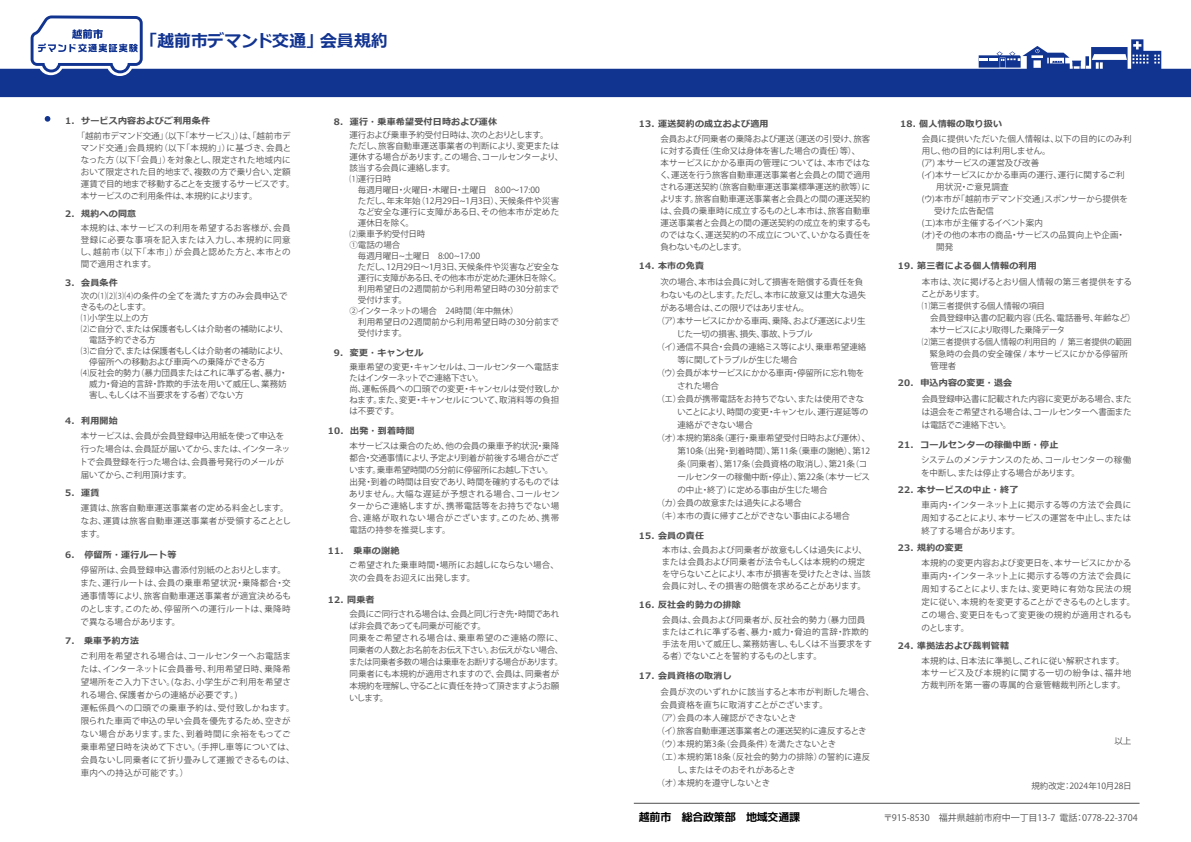
<style>
.page{position:relative;width:1191px;height:842px;background:#fff}
.page>*{position:absolute;margin:0;border:0;box-sizing:border-box;transform-origin:0 0}
.t1{font:700 16.9px "Meiryo";letter-spacing:-.005em;color:#123491}
.t2{font:11px "mplus 1 c bold";letter-spacing:-.025em;color:#000}
.t3{font:9px "Koz Go Pr 6 N";color:#4f4f4f}
.t4{font:700 8.9px "Meiryo";letter-spacing:.025em;color:#4f4f4f}
.t5{font:8.5px/12px "Koz Go Pr 6 N";letter-spacing:-.005em;color:#4f4f4f}
.t6{font:8.5px/13px "Koz Go Pr 6 N";letter-spacing:.025em;color:#4f4f4f}
.t7{font:8.5px/12px "Koz Go Pr 6 N";letter-spacing:-.03em;color:#4f4f4f}
.t8{font:8.5px/12px "Koz Go Pr 6 N";letter-spacing:.02em;color:#4f4f4f}
.t9{font:8.5px "Koz Go Pr 6 N";letter-spacing:-.025em;color:#4f4f4f}
.t10{font:8.5px "Koz Go Pr 6 N";letter-spacing:.015em;color:#4f4f4f}
.t11{font:8.5px "Koz Go Pr 6 N";letter-spacing:-.045em;color:#4f4f4f}
.t12{font:8.5px "Koz Go Pr 6 N";letter-spacing:.03em;color:#4f4f4f}
.t13{font:8.5px "Koz Go Pr 6 N";letter-spacing:.035em;color:#4f4f4f}
.t14{font:8.5px "Koz Go Pr 6 N";letter-spacing:.025em;color:#4f4f4f;scale:.96 1}
.t15{font:8.5px "Koz Go Pr 6 N";letter-spacing:-.035em;color:#4f4f4f}
.t16{font:8.5px "Koz Go Pr 6 N";letter-spacing:-.075em;color:#4f4f4f}
</style>
<div class="page">
<hr style="left:634px;top:803px;width:505px;height:1px;background:#4f4f4f">
<svg style="left:45px;top:116px;width:5px;height:6px"></svg>
<svg style="left:0;top:15px;width:1191px;height:82px"></svg>
<h1 class="t1" style="left:140px;top:29px;width:249px">「越前市デマンド交通」会員規約</h1>
<p class="t4" style="left:65px;top:115px;width:146px">1. サービス内容およびご利用条件</p>
<p class="t5" style="left:81px;top:130px;width:215px;text-indent:-4px">「越前市デマンド交通」（以下「本サービス」）は、「越前市デマンド交通」会員規約（以下「本規約」）に基づき、会員となった方（以下「会員」）を対象とし、限定された地域内において限定された目的地まで、複数の方で乗り合い、定額運賃で目的地まで移動することを支援するサービスです。本サービスのご利用条件は、本規約によります。</p>
<p class="t5" style="left:80px;top:222px;width:212px;text-align:justify">本規約は、本サービスの利用を希望するお客様が、会員登録に必要な事項を記入または入力し、本規約に同意し、越前市（以下「本市」）が会員と認めた方と、本市との間で適用されます。</p>
<p class="t4" style="left:65px;top:207px;width:73px">2. 規約への同意</p>
<p class="t4" style="left:65px;top:276px;width:54px">3. 会員条件</p>
<p class="t5" style="left:81px;top:291px;width:209px;line-height:11px">次の⑴⑵⑶⑷の条件の全てを満たす方のみ会員申込できるものとします。<br>⑴小学生以上の方<br>⑵ご自分で、または保護者もしくは介助者の補助により、　電話予約できる方<br>⑶ご自分で、または保護者もしくは介助者の補助により、　停留所への移動および車両への乗降ができる方<br>⑷反社会的勢力（暴力団員またはこれに準ずる者、暴力・　威力・脅迫的言辞・詐欺的手法を用いて威圧し、業務妨　害し、もしくは不当要求をする者）でない方</p>
<p class="t4" style="left:65px;top:414px;width:54px">4. 利用開始</p>
<p class="t5" style="left:80px;top:429px;width:212px;line-height:13px">本サービスは、会員が会員登録申込用紙を使って申込を行った場合は、会員証が届いてから、または、インターネットで会員登録を行った場合は、会員番号発行のメールが届いてから、ご利用頂けます。</p>
<p class="t6" style="left:80px;top:502px;width:212px">運賃は、旅客自動車運送事業者の定める料金とします。なお、運賃は旅客自動車運送事業者が受領することとします。</p>
<p class="t6" style="left:80px;top:563px;width:212px">停留所は、会員登録申込書添付別紙のとおりとします。また、運行ルートは、会員の乗車希望状況・乗降都合・交通事情等により、旅客自動車運送事業者が適宜決めるものとします。このため、停留所への運行ルートは、乗降時で異なる場合があります。</p>
<p class="t4" style="left:65px;top:487px;width:36px">5. 運賃</p>
<p class="t4" style="left:65px;top:548px;width:113px">6. 停留所・運行ルート等</p>
<p class="t4" style="left:65px;top:634px;width:76px">7.　乗車予約方法</p>
<p class="t6" style="left:80px;top:650px;width:216px">ご利用を希望される場合は、コールセンターへお電話または、インターネットに会員番号、利用希望日時、乗降希望場所をご入力下さい。(なお、小学生がご利用を希望される場合、保護者からの連絡が必要です。)<br>運転係員への口頭での乗車予約は、受付致しかねます。限られた車両で申込の早い会員を優先するため、空きがない場合があります。また、到着時間に余裕をもってご乗車希望日時を決めて下さい。（手押し車等については、会員ないし同乗者にて折り畳みして運搬できるものは、車内への持込が可能です。）</p>
<p class="t4" style="left:334px;top:115px;width:165px">8. 運行・乗車希望受付日時および運休</p>
<p class="t5" style="left:349px;top:130px;width:215px;line-height:11px">運行および乗車予約受付日時は、次のとおりとします。<br>ただし、旅客自動車運送事業者の判断により、変更または運休する場合があります。この場合、コールセンターより、該当する会員に連絡します。<br>⑴運行日時<br>　毎週月曜日・火曜日・木曜日・土曜日　8:00～17:00<br>　ただし、年末年始（12月29日~1月3日）、天候条件や災害　など安全な運行に支障がある日、その他本市が定めた　運休日を除く。<br>⑵乗車予約受付日時　<br>①電話の場合　<br>　毎週月曜日~土曜日　8:00~17:00</p>
<p class="t5" style="left:358px;top:262px;width:203px">ただし、12月29日～1月3日、天候条件や災害など安全な</p>
<p class="t9" style="left:358px;top:274px;width:205px">運行に支障がある日、その他本市が定めた運休日を除く。</p>
<p class="t10" style="left:349px;top:285px;width:211px">　利用希望日の2週間前から利用希望日時の30分前まで</p>
<p class="t5" style="left:349px;top:295px;width:59px">　受付けます。</p>
<p class="t5" style="left:349px;top:306px;width:171px">②インターネットの場合　24時間（年中無休）</p>
<p class="t10" style="left:349px;top:318px;width:211px">　利用希望日の2週間前から利用希望日時の30分前まで</p>
<p class="t5" style="left:349px;top:328px;width:59px">　受付けます。</p>
<p class="t4" style="left:334px;top:346px;width:91px">9. 変更・キャンセル</p>
<p class="t5" style="left:349px;top:362px;width:212px;line-height:11px">乗車希望の変更・キャンセルは、コールセンターへ電話またはインターネットでご連絡下さい。<br>尚、運転係員への口頭での変更・キャンセルは受付致しかねます。また、変更・キャンセルについて、取消料等の負担は不要です。</p>
<p class="t4" style="left:328px;top:425px;width:88px">10. 出発・到着時間</p>
<p class="t5" style="left:349px;top:440px;width:212px">本サービスは乗合のため、他の会員の乗車予約状況・乗降都合・交通事情により、予定より到着が前後する場合がございます。乗車希望時間の5分前に停留所にお越し下さい。出発・到着の時間は目安であり、時間を確約するものではありません。大幅な遅延が予想される場合、コールセンターからご連絡しますが、携帯電話等をお持ちでない場合、連絡が取れない場合がございます。このため、携帯電話の持参を推奨します。</p>
<p class="t4" style="left:328px;top:544px;width:73px">11. 乗車の謝絶</p>
<p class="t8" style="left:349px;top:559px;width:211px;line-height:13px">ご希望された乗車時間・場所にお越しにならない場合、次の会員をお迎えに出発します。</p>
<p class="t4" style="left:328px;top:593px;width:48px">12. 同乗者</p>
<p class="t7" style="left:349px;top:608px;width:216px">会員にご同行される場合は、会員と同じ行き先・時間であれば非会員であっても同乗が可能です。<br>同乗をご希望される場合は、乗車希望のご連絡の際に、同乗者の人数とお名前をお伝え下さい。お伝えがない場合、または同乗者多数の場合は乗車をお断りする場合があります。同乗者にも本規約が適用されますので、会員は、同乗者が本規約を理解し、守ることに責任を持って頂きますようお願いします。</p>
<p class="t4" style="left:639px;top:118px;width:131px">13. 運送契約の成立および適用</p>
<p class="t5" style="left:660px;top:133px;width:212px">会員および同乗者の乗降および運送（運送の引受け、旅客に対する責任（生命又は身体を害した場合の責任）等）、<br>本サービスにかかる車両の管理については、本市ではなく、運送を行う旅客自動車運送事業者と会員との間で適用される運送契約（旅客自動車運送事業標準運送約款等）によります。旅客自動車運送事業者と会員との間の運送契約は、会員の乗車時に成立するものとし本市は、旅客自動車運送事業者と会員との間の運送契約の成立を約束するものではなく、運送契約の不成立について、いかなる責任を負わないものとします。</p>
<p class="t4" style="left:639px;top:259px;width:67px">14. 本市の免責</p>
<p class="t5" style="left:660px;top:276px;width:204px">次の場合、本市は会員に対して損害を賠償する責任を負</p>
<p class="t5" style="left:660px;top:289px;width:207px">わないものとします。ただし、本市に故意又は重大な過失</p>
<p class="t11" style="left:660px;top:303px;width:150px">がある場合は、この限りではありません。</p>
<p class="t9" style="left:656px;top:316px;width:211px">（ア）本サービスにかかる車両、乗降、および運送により生</p>
<p class="t5" style="left:660px;top:328px;width:154px">　　じた一切の損害、損失、事故、トラブル</p>
<p class="t5" style="left:656px;top:341px;width:211px">（イ）通信不具合・会員の連絡ミス等により、乗車希望連絡</p>
<p class="t15" style="left:660px;top:355px;width:139px">　　等に関してトラブルが生じた場合</p>
<p class="t5" style="left:656px;top:367px;width:209px">（ウ）会員が本サービスにかかる車両・停留所に忘れ物を</p>
<p class="t5" style="left:660px;top:380px;width:60px">　　された場合</p>
<p class="t5" style="left:656px;top:393px;width:209px">（エ）会員が携帯電話をお持ちでない、または使用できな</p>
<p class="t5" style="left:660px;top:406px;width:209px">　　いことにより、時間の変更・キャンセル、運行遅延等の</p>
<p class="t5" style="left:660px;top:419px;width:94px">　　連絡ができない場合</p>
<p class="t5" style="left:656px;top:432px;width:215px">（オ）本規約第8条（運行・乗車希望受付日時および運休）、</p>
<p class="t5" style="left:660px;top:445px;width:211px">　　第10条（出発・到着時間）、第11条（乗車の謝絶）、第12</p>
<p class="t5" style="left:660px;top:458px;width:208px">　　条（同乗者）、第17条（会員資格の取消し）、第21条（コ</p>
<p class="t5" style="left:660px;top:471px;width:211px">　　ールセンターの稼働中断・停止）、第22条（本サービス</p>
<p class="t5" style="left:660px;top:484px;width:169px">　　の中止・終了）に定める事由が生じた場合</p>
<p class="t5" style="left:656px;top:497px;width:147px">（カ）会員の故意または過失による場合</p>
<p class="t5" style="left:656px;top:510px;width:195px">（キ）本市の責に帰すことができない事由による場合</p>
<p class="t4" style="left:639px;top:529px;width:67px">15. 会員の責任</p>
<p class="t5" style="left:662px;top:544px;width:210px">本市は、会員および同乗者が故意もしくは過失により、または会員および同乗者が法令もしくは本規約の規定を守らないことにより、本市が損害を受けたときは、当該会員に対し、その損害の賠償を求めることがあります。</p>
<p class="t4" style="left:639px;top:599px;width:103px">16. 反社会的勢力の排除</p>
<p class="t8" style="left:661px;top:614px;width:212px">会員は、会員および同乗者が、反社会的勢力（暴力団員またはこれに準ずる者、暴力・威力・脅迫的言辞・詐欺的手法を用いて威圧し、業務妨害し、もしくは不当要求をする者）でないことを誓約するものとします。</p>
<p class="t4" style="left:639px;top:669px;width:94px">17. 会員資格の取消し</p>
<p class="t12" style="left:660px;top:687px;width:215px">会員が次のいずれかに該当すると本市が判断した場合、</p>
<p class="t5" style="left:660px;top:699px;width:169px">会員資格を直ちに取消すことがございます。</p>
<p class="t5" style="left:656px;top:712px;width:142px">（ア）会員の本人確認ができないとき</p>
<p class="t5" style="left:656px;top:725px;width:212px">（イ）旅客自動車運送事業者との運送契約に違反するとき</p>
<p class="t6" style="left:656px;top:737px;width:181px">（ウ）本規約第3条（会員条件）を満たさないとき</p>
<p class="t6" style="left:656px;top:750px;width:215px">（エ）本規約第18条（反社会的勢力の排除）の誓約に違反</p>
<p class="t5" style="left:660px;top:764px;width:136px">　　し、またはそのおそれがあるとき</p>
<p class="t5" style="left:656px;top:777px;width:115px">（オ）本規約を遵守しないとき</p>
<p class="t2" style="left:639px;top:809px;width:163px">越前市　総合政策部　地域交通課</p>
<p class="t4" style="left:900px;top:118px;width:103px">18. 個人情報の取り扱い</p>
<p class="t10" style="left:921px;top:134px;width:211px">会員に提供いただいた個人情報は、以下の目的にのみ利</p>
<p class="t5" style="left:921px;top:145px;width:131px">用し、他の目的には利用しません。</p>
<p class="t5" style="left:921px;top:157px;width:119px">(ア) 本サービスの運営及び改善</p>
<p class="t5" style="left:921px;top:169px;width:204px">(イ)本サービスにかかる車両の運行、運行に関するご利</p>
<p class="t5" style="left:936px;top:181px;width:74px">用状況・ご意見調査</p>
<p class="t5" style="left:921px;top:193px;width:208px">(ウ)本市が「越前市デマンド交通」スポンサーから提供を</p>
<p class="t5" style="left:934px;top:205px;width:61px">受けた広告配信</p>
<p class="t5" style="left:921px;top:217px;width:123px">(エ)本市が主催するイベント案内</p>
<p class="t5" style="left:921px;top:229px;width:205px">(オ)その他の本市の商品・サービスの品質向上や企画・</p>
<p class="t5" style="left:936px;top:241px;width:19px">開発</p>
<p class="t4" style="left:898px;top:259px;width:140px">19. 第三者による個人情報の利用</p>
<p class="t13" style="left:921px;top:277px;width:212px">本市は、次に掲げるとおり個人情報の第三者提供をする</p>
<p class="t16" style="left:921px;top:289px;width:65px">ことがあります。</p>
<p class="t9" style="left:921px;top:301px;width:125px">⑴第三者提供する個人情報の項目</p>
<p class="t5" style="left:921px;top:312px;width:215px">　会員登録申込書の記載内容（氏名、電話番号、年齢など）</p>
<p class="t11" style="left:921px;top:325px;width:145px">　本サービスにより取得した乗降データ</p>
<p class="t9" style="left:921px;top:337px;width:211px">⑵第三者提供する個人情報の利用目的 / 第三者提供の範囲</p>
<p class="t14" style="left:929px;top:349px;width:208px">緊急時の会員の安全確保 / 本サービスにかかる停留所</p>
<p class="t5" style="left:930px;top:360px;width:27px">管理者</p>
<p class="t4" style="left:898px;top:376px;width:116px">20. 申込内容の変更・退会</p>
<p class="t5" style="left:921px;top:393px;width:211px;line-height:13px;text-align:justify">会員登録申込書に記載された内容に変更がある場合、または退会をご希望される場合は、コールセンターへ書面または電話でご連絡下さい。</p>
<p class="t4" style="left:898px;top:438px;width:162px">21. コールセンターの稼働中断・停止</p>
<p class="t5" style="left:921px;top:454px;width:212px;line-height:13px">システムのメンテナンスのため、コールセンターの稼働を中断し、または停止する場合があります。</p>
<p class="t4" style="left:898px;top:484px;width:122px">22. 本サービスの中止・終了</p>
<p class="t5" style="left:921px;top:498px;width:211px;line-height:13px;text-align:justify">車両内・インターネット上に掲示する等の方法で会員に周知することにより、本サービスの運営を中止し、または終了する場合があります。</p>
<p class="t4" style="left:898px;top:542px;width:67px">23. 規約の変更</p>
<p class="t6" style="left:920px;top:556px;width:216px">本規約の変更内容および変更日を、本サービスにかかる車両内・インターネット上に掲示する等の方法で会員に周知することにより、または、変更時に有効な民法の規定に従い、本規約を変更することができるものとします。この場合、変更日をもって変更後の規約が適用されるものとします。</p>
<p class="t4" style="left:898px;top:640px;width:113px">24. 準拠法および裁判管轄</p>
<p class="t6" style="left:921px;top:655px;width:211px;line-height:12px">本規約は、日本法に準拠し、これに従い解釈されます。本サービス及び本規約に関する一切の紛争は、福井地方裁判所を第一審の専属的合意管轄裁判所とします。</p>
<p class="t5" style="left:1114px;top:735px;width:18px">以上</p>
<p class="t5" style="left:1031px;top:780px;width:102px">規約改定：2024年10月28日</p>
<p class="t3" style="left:883px;top:812px;width:256px">〒915-8530　福井県越前市府中一丁目13-7 電話：0778-22-3704</p>
</div>
